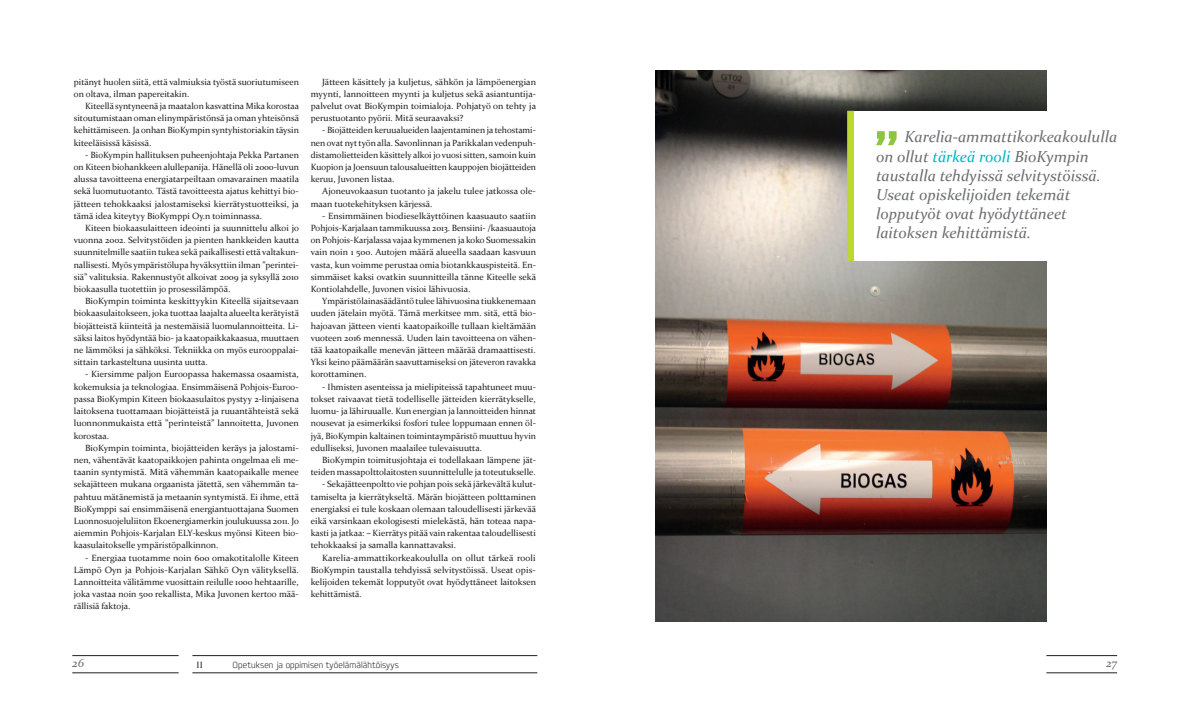
<style>
.page{position:relative;width:1191px;height:709px;background:#fff}
.page>*{position:absolute;margin:0;border:0;box-sizing:border-box;transform-origin:0 0}
.lainaus{font:italic 16px/19px "Constantia";color:#6c6d70}
.t1{font:italic 12px "Constantia";color:#6c6d70}
.leipis{font:9px/12.2px "Constantia";color:#231f20;text-align:justify}
.t2{font:200 condensed 9px "Francker CYR";letter-spacing:.01em;color:#231f20}
.s1{color:#00b7c7}
</style>
<div class="page">
<hr style="left:72px;top:655px;width:107px;height:1px;background:#231f20">
<hr style="left:1046px;top:655px;width:71px;height:1px;background:#231f20">
<hr style="left:192px;top:655px;width:345px;height:1px;background:#231f20">
<hr style="left:72px;top:672px;width:107px;height:1px;background:#231f20">
<hr style="left:1046px;top:672px;width:71px;height:1px;background:#231f20">
<hr style="left:192px;top:672px;width:345px;height:1px;background:#231f20">
<img style="left:655px;top:71px;width:391px;height:550px">
<div style="left:847px;top:111px;width:7px;height:150px;background:#bed630"></div>
<div style="left:854px;top:111px;width:308px;height:150px;background:#fff"></div>
<svg style="left:876px;top:131px;width:20px;height:14px"></svg>
<p class="leipis" style="left:74px;top:75px;width:227px">pitänyt huolen siitä, että valmiuksia työstä suoriutumiseen on oltava, ilman papereitakin.</p>
<p class="leipis" style="left:74px;top:99px;width:227px;text-indent:11px">Kiteellä syntyneenä ja maatalon kasvattina Mika korostaa sitoutumistaan oman elinympäristönsä ja oman yhteisönsä kehittämiseen. Ja onhan BioKympin syntyhistoriakin täysin kiteeläisissä käsissä.</p>
<p class="leipis" style="left:74px;top:148px;width:227px;text-indent:11px">- BioKympin hallituksen puheenjohtaja Pekka Partanen on Kiteen biohankkeen alullepanija. Hänellä oli 2000-luvun alussa tavoitteena energiatarpeiltaan omavarainen maatila sekä luomutuotanto. Tästä tavoitteesta ajatus kehittyi bio&shy;jätteen tehokkaaksi jalostamiseksi kierrätystuotteiksi, ja tämä idea kiteytyy BioKymppi Oy.n toiminnassa.</p>
<p class="leipis" style="left:74px;top:221px;width:227px;text-indent:11px">Kiteen biokaasulaitteen ideointi ja suunnittelu alkoi jo vuonna 2002. Selvitystöiden ja pienten hankkeiden kautta suunnitelmille saatiin tukea sekä paikallisesti että valtakun&shy;nallisesti. Myös ympäristölupa hyväksyttiin ilman ”perintei&shy;siä” valituksia. Rakennustyöt alkoivat 2009 ja syksyllä 2010 biokaasulla tuotettiin jo prosessilämpöä.</p>
<p class="leipis" style="left:74px;top:295px;width:227px;text-indent:11px">BioKympin toiminta keskittyykin Kiteellä sijaitsevaan biokaasulaitokseen, joka tuottaa laajalta alueelta kerätyistä biojätteistä kiinteitä ja nestemäisiä luomulannoitteita. Li&shy;säksi laitos hyödyntää bio- ja kaatopaikkakaasua, muuttaen ne lämmöksi ja sähköksi. Tekniikka on myös eurooppalai&shy;sittain tarkasteltuna uusinta uutta.</p>
<p class="leipis" style="left:74px;top:368px;width:227px;text-indent:11px">- Kiersimme paljon Euroopassa hakemassa osaamista, kokemuksia ja teknologiaa. Ensimmäisenä Pohjois-Euroo&shy;passa BioKympin Kiteen biokaasulaitos pystyy 2-linjaisena laitoksena tuottamaan biojätteistä ja ruuantähteistä sekä luonnonmukaista että ”perinteistä” lannoitetta, Juvonen korostaa.</p>
<p class="leipis" style="left:74px;top:441px;width:227px;text-indent:11px">BioKympin toiminta, biojätteiden keräys ja jalostami&shy;nen, vähentävät kaatopaikkojen pahinta ongelmaa eli me&shy;taanin syntymistä. Mitä vähemmän kaatopaikalle menee sekajätteen mukana orgaanista jätettä, sen vähemmän ta&shy;pahtuu mätänemistä ja metaanin syntymistä. Ei ihme, että BioKymppi sai ensimmäisenä energiantuottajana Suomen Luonnosuojeluliiton Ekoenergiamerkin joulukuussa 2011. Jo aiemmin Pohjois-Karjalan ELY-keskus myönsi Kiteen bio&shy;kaasulaitokselle ympäristöpalkinnon.</p>
<p class="leipis" style="left:74px;top:551px;width:227px;text-indent:11px">- Energiaa tuotamme noin 600 omakotitalolle Kiteen Lämpö Oyn ja Pohjois-Karjalan Sähkö Oyn välityksellä.<br>Lannoitteita välitämme vuosittain reilulle 1000 hehtaarille, joka vastaa noin 500 rekallista, Mika Juvonen kertoo mää&shy;rällisiä faktoja.</p>
<p class="leipis" style="left:311px;top:75px;width:227px;text-indent:11px">Jätteen käsittely ja kuljetus, sähkön ja lämpöenergian myynti, lannoitteen myynti ja kuljetus sekä asiantuntija&shy;palvelut ovat BioKympin toimialoja. Pohjatyö on tehty ja perustuotanto pyörii. Mitä seuraavaksi?</p>
<p class="leipis" style="left:311px;top:124px;width:227px;text-indent:11px">- Biojätteiden keruualueiden laajentaminen ja tehostami&shy;nen ovat nyt työn alla. Savonlinnan ja Parikkalan vedenpuh&shy;distamolietteiden käsittely alkoi jo vuosi sitten, samoin kuin Kuopion ja Joensuun talousalueitten kauppojen biojätteiden keruu, Juvonen listaa.</p>
<p class="leipis" style="left:311px;top:185px;width:227px;text-indent:11px">Ajoneuvokaasun tuotanto ja jakelu tulee jatkossa ole&shy;maan tuotekehityksen kärjessä.</p>
<p class="leipis" style="left:311px;top:209px;width:227px;text-indent:11px">- Ensimmäinen biodieselkäyttöinen kaasuauto saatiin Pohjois-Karjalaan tammikuussa 2013. Bensiini- /kaasuautoja on Pohjois-Karjalassa vajaa kymmenen ja koko Suomessakin vain noin 1 500. Autojen määrä alueella saadaan kasvuun vasta, kun voimme perustaa omia biotankkauspisteitä. En&shy;simmäiset kaksi ovatkin suunnitteilla tänne Kiteelle sekä Kontiolahdelle, Juvonen visioi lähivuosia.</p>
<p class="leipis" style="left:311px;top:295px;width:227px;text-indent:11px">Ympäristölainasäädäntö tulee lähivuosina tiukkenemaan uuden jätelain myötä. Tämä merkitsee mm. sitä, että bio&shy;hajoavan jätteen vienti kaatopaikoille tullaan kieltämään vuoteen 2016 mennessä. Uuden lain tavoitteena on vähen&shy;tää kaatopaikalle menevän jätteen määrää dramaattisesti.<br>Yksi keino päämäärän saavuttamiseksi on jäteveron ravakka korottaminen.</p>
<p class="leipis" style="left:311px;top:380px;width:227px;text-indent:11px">- Ihmisten asenteissa ja mielipiteissä tapahtuneet muu&shy;tokset raivaavat tietä todelliselle jätteiden kierrätykselle, luomu- ja lähiruualle. Kun energian ja lannoitteiden hinnat nousevat ja esimerkiksi fosfori tulee loppumaan ennen öl&shy;jyä, BioKympin kaltainen toimintaympäristö muuttuu hyvin edulliseksi, Juvonen maalailee tulevaisuutta.</p>
<p class="leipis" style="left:311px;top:453px;width:227px;text-align:right">BioKympin toimitusjohtaja ei todellakaan lämpene jät&shy;teiden massapolttolaitosten suunnittelulle ja toteutukselle.</p>
<p class="leipis" style="left:311px;top:478px;width:227px;text-indent:11px">- Sekajätteenpoltto vie pohjan pois sekä järkevältä kulut&shy;tamiselta ja kierrätykseltä. Märän biojätteen polttaminen energiaksi ei tule koskaan olemaan taloudellisesti järkevää eikä varsinkaan ekologisesti mielekästä, hän toteaa napa&shy;kasti ja jatkaa: – Kierrätys pitää vain rakentaa taloudellisesti tehokkaaksi ja samalla kannattavaksi.</p>
<p class="leipis" style="left:311px;top:551px;width:227px;text-indent:11px">Karelia-ammattikorkeakoululla on ollut tärkeä rooli BioKympin taustalla tehdyissä selvitystöissä. Useat opis&shy;kelijoiden tekemät lopputyöt ovat hyödyttäneet laitoksen kehittämistä.</p>
<p class="lainaus" style="left:876px;top:127px;width:243px;text-indent:28px">Karelia-ammattikorkeakoululla on ollut <span class="s1">tärkeä rooli</span> BioKympin taustalla tehdyissä selvitystöissä.<br>Useat opiskelijoiden tekemät lopputyöt ovat hyödyttäneet laitoksen kehittämistä.</p>
<h2 class="t1" style="left:72px;top:654px;width:14px">26</h2>
<p class="leipis" style="left:197px;top:658px;width:8px">II</p>
<p class="t2" style="left:233px;top:659px;width:168px">Opetuksen ja oppimisen työelämälähtöisyys</p>
<h2 class="t1" style="left:1106px;top:654px;width:13px">27</h2>
</div>
